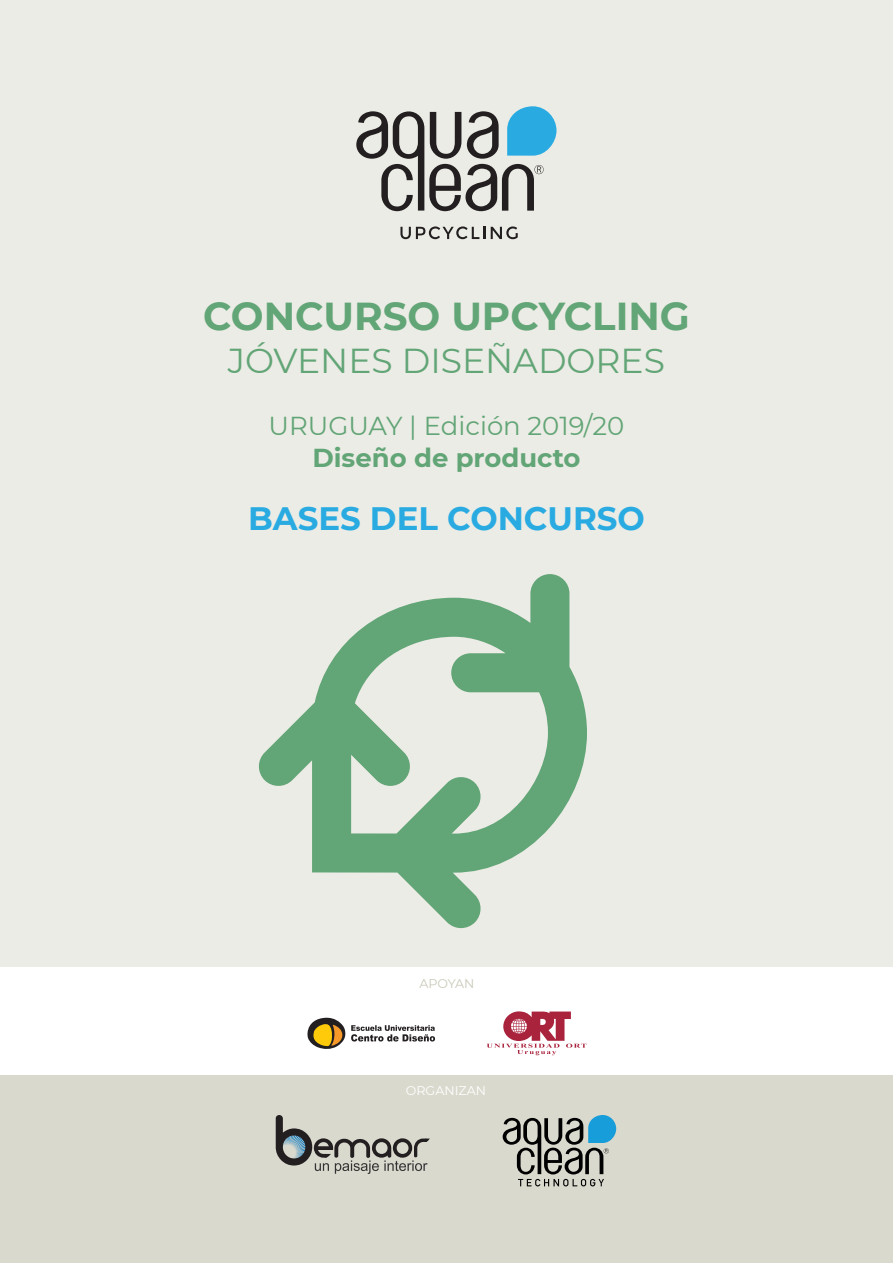
<style>
.page{position:relative;width:893px;height:1263px;background:#ecece6}
.page>*{position:absolute;margin:0;border:0;box-sizing:border-box;transform-origin:0 0}
.t1{font:700 38.85px "Montserrat";color:#62a576}
.t2{font:34.5px "Montserrat";color:#62a576}
.t3{font:700 32.4px "Montserrat";color:#29abe2}
.t4{font:25.95px "Montserrat";color:#62a576}
.t5{font:700 25.95px "Montserrat";color:#62a576}
.t6{font:12.6px "Montserrat";color:#fff}
.t7{font:12.6px "Montserrat";color:#cac9b8}
</style>
<div class="page">
<svg style="left:356px;top:106px;width:200px;height:105px"></svg>
<svg style="left:400px;top:226px;width:85px;height:13px"></svg>
<svg style="left:491px;top:226px;width:27px;height:13px"></svg>
<svg style="left:259px;top:574px;width:328px;height:354px"></svg>
<div style="left:0;top:1054px;width:893px;height:209px;background:#dad9ce"></div>
<svg style="left:276px;top:1115px;width:154px;height:59px"></svg>
<svg style="left:503px;top:1115px;width:113px;height:71px"></svg>
<div style="left:0;top:967px;width:893px;height:107px;background:#fff"></div>
<svg style="left:307px;top:1017px;width:128px;height:32px"></svg>
<svg style="left:487px;top:1011px;width:99px;height:44px"></svg>
<p class="t1" style="left:203px;top:288px;width:488px">CONCURSO UPCYCLING</p>
<p class="t2" style="left:228px;top:337px;width:438px">JÓVENES DISEÑADORES</p>
<p class="t4" style="left:269px;top:408px;width:357px">URUGUAY | Edición 2019/20</p>
<p class="t5" style="left:312px;top:439px;width:270px">Diseño de producto</p>
<p class="t3" style="left:248px;top:495px;width:398px">BASES DEL CONCURSO</p>
<p class="t7" style="left:419px;top:975px;width:57px">APOYAN</p>
<p class="t6" style="left:406px;top:1082px;width:81px">ORGANIZAN</p>
</div>
